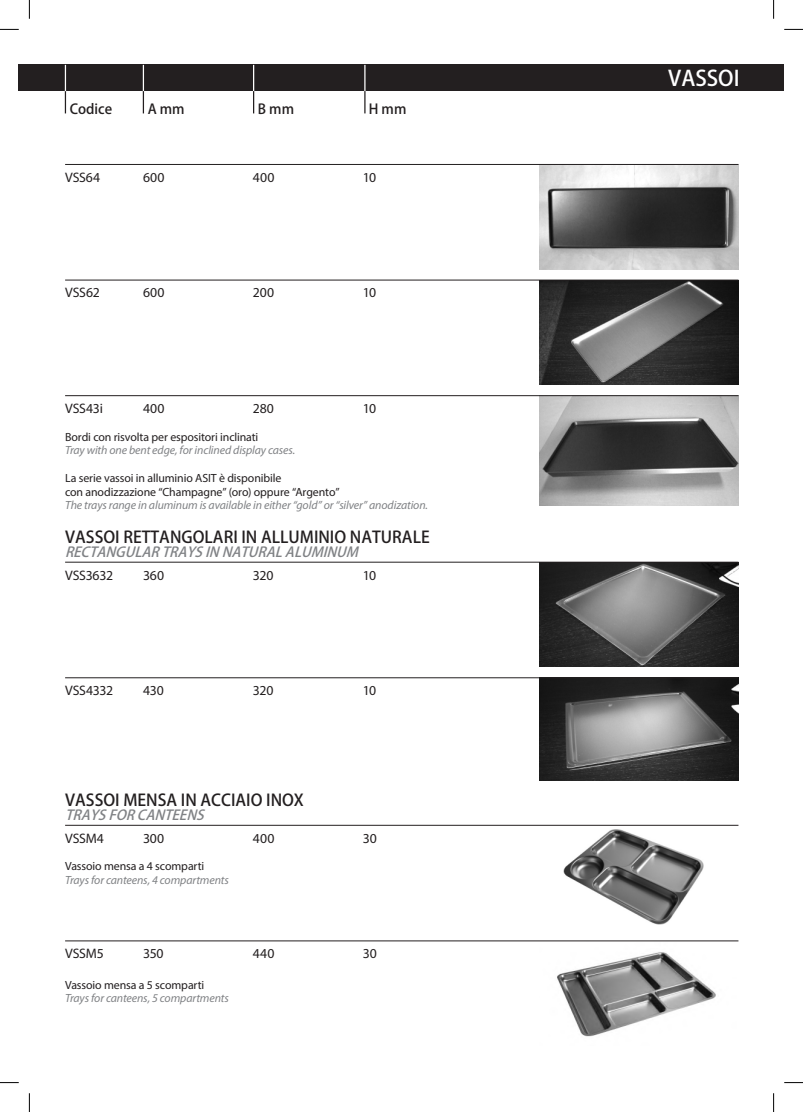
<style>
.page{position:relative;width:803px;height:1112px;background:#fff}
.page>*{position:absolute;margin:0;border:0;box-sizing:border-box;transform-origin:0 0}
.t1{font:21.25px "Adobe Heiti Std";color:#fff}
.Contenuto_tabella{font:16.25px "Adobe Heiti Std";color:#231f20}
.Contenuto_tabella-2{font:13.75px "Myriad Pro";letter-spacing:-.01em;color:#231f20}
.Contenuto_tabella-3{font:italic 13.75px "Adobe Heiti Std";color:#808285}
.t2{font:13.75px "Adobe Heiti Std";color:#231f20}
.Contenuto_tabella-4{font:italic 11.88px "Myriad Pro";letter-spacing:-.01em;color:#808285}
.Contenuto_tabella-5{font:11.88px "Myriad Pro";letter-spacing:-.01em;color:#231f20}
</style>
<div class="page">
<div style="left:19px;top:65px;width:765px;height:26px;background:#231f20"></div>
<hr style="left:65px;top:81px;width:1px;height:32px;background:#231f20">
<hr style="left:143px;top:81px;width:1px;height:32px;background:#231f20">
<hr style="left:253px;top:81px;width:1px;height:32px;background:#231f20">
<hr style="left:364px;top:81px;width:1px;height:32px;background:#231f20">
<svg style="left:364px;top:65px;width:1px;height:26px"></svg>
<svg style="left:253px;top:65px;width:1px;height:26px"></svg>
<svg style="left:143px;top:65px;width:1px;height:26px"></svg>
<svg style="left:65px;top:65px;width:1px;height:26px"></svg>
<img style="left:540px;top:941px;width:196px;height:96px">
<img style="left:540px;top:825px;width:198px;height:100px">
<img style="left:540px;top:678px;width:198px;height:102px">
<img style="left:540px;top:562px;width:198px;height:104px">
<img style="left:540px;top:281px;width:198px;height:103px">
<img style="left:540px;top:165px;width:198px;height:104px">
<img style="left:540px;top:396px;width:198px;height:109px">
<hr style="left:65px;top:164px;width:673px;height:1px;background:#231f20">
<hr style="left:65px;top:280px;width:673px;height:1px;background:#231f20">
<hr style="left:65px;top:395px;width:673px;height:1px;background:#231f20">
<hr style="left:65px;top:561px;width:673px;height:1px;background:#231f20">
<hr style="left:65px;top:677px;width:673px;height:1px;background:#231f20">
<hr style="left:65px;top:824px;width:673px;height:1px;background:#231f20">
<hr style="left:65px;top:940px;width:673px;height:1px;background:#231f20">
<svg style="left:0;top:29px;width:19px;height:1px"></svg>
<svg style="left:784px;top:29px;width:19px;height:1px"></svg>
<svg style="left:0;top:1082px;width:19px;height:1px"></svg>
<svg style="left:784px;top:1082px;width:19px;height:1px"></svg>
<svg style="left:29px;top:0;width:1px;height:19px"></svg>
<svg style="left:29px;top:1093px;width:1px;height:18px"></svg>
<svg style="left:773px;top:0;width:1px;height:19px"></svg>
<svg style="left:773px;top:1093px;width:1px;height:18px"></svg>
<p class="t2" style="left:70px;top:101px;width:44px">Codice</p>
<p class="t2" style="left:148px;top:101px;width:38px">A mm</p>
<p class="t2" style="left:258px;top:101px;width:38px">B mm</p>
<p class="t2" style="left:369px;top:101px;width:39px">H mm</p>
<p class="Contenuto_tabella-2" style="left:65px;top:169px;width:37px">VSS64</p>
<p class="Contenuto_tabella-2" style="left:143px;top:169px;width:23px">600</p>
<p class="Contenuto_tabella-2" style="left:253px;top:169px;width:23px">400</p>
<p class="Contenuto_tabella-2" style="left:363px;top:169px;width:15px">10</p>
<p class="Contenuto_tabella-2" style="left:65px;top:284px;width:36px">VSS62</p>
<p class="Contenuto_tabella-2" style="left:143px;top:284px;width:23px">600</p>
<p class="Contenuto_tabella-2" style="left:253px;top:284px;width:23px">200</p>
<p class="Contenuto_tabella-2" style="left:363px;top:284px;width:15px">10</p>
<p class="Contenuto_tabella-2" style="left:65px;top:400px;width:39px">VSS43i</p>
<p class="Contenuto_tabella-2" style="left:143px;top:400px;width:23px">400</p>
<p class="Contenuto_tabella-2" style="left:253px;top:400px;width:23px">280</p>
<p class="Contenuto_tabella-2" style="left:363px;top:400px;width:15px">10</p>
<p class="Contenuto_tabella-5" style="left:65px;top:429px;width:195px">Bordi con risvolta per espositori inclinati</p>
<p class="Contenuto_tabella-4" style="left:65px;top:443px;width:232px">Tray with one bent edge, for inclined display cases.</p>
<p class="Contenuto_tabella-5" style="left:65px;top:470px;width:218px">La serie vassoi in alluminio ASIT è disponibile</p>
<p class="Contenuto_tabella-5" style="left:65px;top:484px;width:276px">con anodizzazione “Champagne” (oro) oppure “Argento”</p>
<p class="Contenuto_tabella-4" style="left:65px;top:498px;width:364px">The trays range in aluminum is available in either “gold” or “silver” anodization.</p>
<p class="Contenuto_tabella" style="left:65px;top:527px;width:366px">VASSOI RETTANGOLARI IN ALLUMINIO NATURALE</p>
<p class="Contenuto_tabella-3" style="left:65px;top:543px;width:299px">RECTANGULARTRAYSIN NATURALALUMINUM</p>
<p class="Contenuto_tabella-2" style="left:65px;top:566px;width:49px">VSS3632</p>
<p class="Contenuto_tabella-2" style="left:143px;top:566px;width:23px">360</p>
<p class="Contenuto_tabella-2" style="left:253px;top:566px;width:22px">320</p>
<p class="Contenuto_tabella-2" style="left:363px;top:566px;width:15px">10</p>
<p class="Contenuto_tabella-2" style="left:65px;top:682px;width:49px">VSS4332</p>
<p class="Contenuto_tabella-2" style="left:143px;top:682px;width:22px">430</p>
<p class="Contenuto_tabella-2" style="left:253px;top:682px;width:22px">320</p>
<p class="Contenuto_tabella-2" style="left:363px;top:682px;width:15px">10</p>
<p class="Contenuto_tabella" style="left:65px;top:790px;width:240px">VASSOI MENSA IN ACCIAIO INOX</p>
<p class="Contenuto_tabella-3" style="left:65px;top:806px;width:144px">TRAYSFORCANTEENS</p>
<p class="Contenuto_tabella-2" style="left:65px;top:829px;width:40px">VSSM4</p>
<p class="Contenuto_tabella-2" style="left:143px;top:829px;width:23px">300</p>
<p class="Contenuto_tabella-2" style="left:253px;top:829px;width:23px">400</p>
<p class="Contenuto_tabella-2" style="left:363px;top:829px;width:15px">30</p>
<p class="Contenuto_tabella-5" style="left:65px;top:858px;width:141px">Vassoio mensa a 4 scomparti</p>
<p class="Contenuto_tabella-4" style="left:65px;top:872px;width:165px">Trays for canteens, 4 compartments</p>
<p class="Contenuto_tabella-2" style="left:65px;top:944px;width:40px">VSSM5</p>
<p class="Contenuto_tabella-2" style="left:143px;top:944px;width:22px">350</p>
<p class="Contenuto_tabella-2" style="left:253px;top:944px;width:23px">440</p>
<p class="Contenuto_tabella-2" style="left:363px;top:944px;width:15px">30</p>
<p class="Contenuto_tabella-5" style="left:65px;top:977px;width:141px">Vassoio mensa a 5 scomparti</p>
<p class="Contenuto_tabella-4" style="left:65px;top:990px;width:165px">Trays for canteens, 5 compartments</p>
<h1 class="t1" style="left:668px;top:66px;width:73px">VASSOI</h1>
</div>
